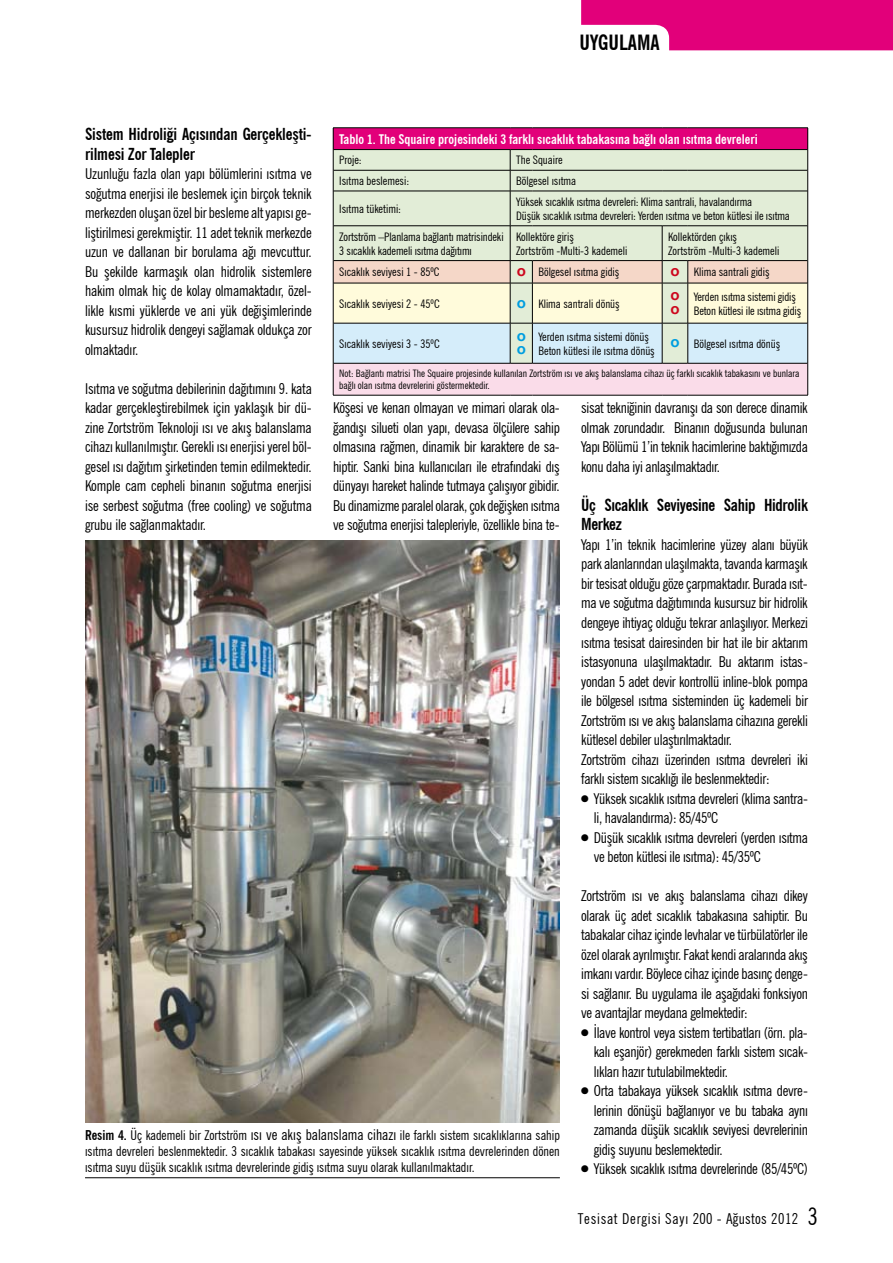
<style>
.page{position:relative;width:893px;height:1263px;background:#fff}
.page>*{position:absolute;margin:0;border:0;box-sizing:border-box;transform-origin:0 0}
.t1{font:700 condensed 21px "News Gothic BT";color:#000}
.t2{font:700 condensed 16.5px/19.5px "News Gothic BT";letter-spacing:-.01em;color:#000}
.t3{font:condensed 15px/19.5px "News Gothic BT";letter-spacing:-.02em;color:#000;text-align:justify}
.t4{font:condensed 15px "News Gothic BT";letter-spacing:.05em;color:#000}
.t5{font:700 14.7px/14.7px "Arial";color:#cd071e}
.t6{font:700 14.7px/13.2px "Arial";color:#009ee0}
.t7{font:condensed 13.5px/16.2px "News Gothic BT";color:#000;text-align:justify}
.t8{font:700 condensed 13.2px "News Gothic BT";color:#fff}
.t9{font:condensed 11.7px/14.1px "News Gothic BT";color:#000}
.t10{font:condensed 10.35px/12.3px "News Gothic BT";color:#000}
.s1{font-family:"Arial";font-weight:700;font-stretch:normal;font-size:14.7px;color:#cd071e}
.s2{font-family:"Arial";font-weight:700;font-stretch:normal;font-size:14.7px;color:#009ee0}
.s3{font-weight:700}
.s4{font-size:15px}
.s5{font-size:24px}
</style>
<div class="page">
<svg style="left:581px;top:0;width:312px;height:50px;background:#e6248c"></svg>
<hr style="left:85px;top:1177px;width:475px;height:1px;background:#000">
<div style="left:333px;top:128px;width:475px;height:22px;background:#e2007a"></div>
<div style="left:334px;top:150px;width:473px;height:110px;background:#e2edd7"></div>
<div style="left:333px;top:363px;width:475px;height:32px;background:#fadce9"></div>
<hr style="left:333px;top:127px;width:177px;height:1px;background:#000">
<svg style="left:510px;top:127px;width:22px;height:1px"></svg>
<hr style="left:532px;top:127px;width:130px;height:1px;background:#000">
<svg style="left:662px;top:127px;width:26px;height:1px"></svg>
<hr style="left:688px;top:127px;width:120px;height:1px;background:#000">
<hr style="left:333px;top:149px;width:177px;height:1px;background:#000">
<hr style="left:532px;top:149px;width:130px;height:1px;background:#000">
<svg style="left:662px;top:149px;width:26px;height:1px"></svg>
<hr style="left:688px;top:149px;width:119px;height:1px;background:#000">
<hr style="left:333px;top:170px;width:177px;height:1px;background:#000">
<hr style="left:532px;top:170px;width:130px;height:1px;background:#000">
<svg style="left:662px;top:170px;width:26px;height:1px"></svg>
<hr style="left:688px;top:170px;width:119px;height:1px;background:#000">
<hr style="left:333px;top:191px;width:177px;height:1px;background:#000">
<hr style="left:532px;top:191px;width:130px;height:1px;background:#000">
<svg style="left:662px;top:191px;width:26px;height:1px"></svg>
<hr style="left:688px;top:191px;width:119px;height:1px;background:#000">
<hr style="left:333px;top:225px;width:177px;height:1px;background:#000">
<svg style="left:511px;top:225px;width:21px;height:1px"></svg>
<hr style="left:532px;top:225px;width:130px;height:1px;background:#000">
<svg style="left:662px;top:225px;width:26px;height:1px"></svg>
<hr style="left:688px;top:225px;width:119px;height:1px;background:#000">
<hr style="left:333px;top:395px;width:177px;height:1px;background:#000">
<svg style="left:510px;top:395px;width:22px;height:1px"></svg>
<hr style="left:532px;top:395px;width:130px;height:1px;background:#000">
<svg style="left:662px;top:395px;width:26px;height:1px"></svg>
<hr style="left:688px;top:395px;width:120px;height:1px;background:#000">
<svg style="left:333px;top:128px;width:1px;height:63px"></svg>
<svg style="left:510px;top:149px;width:22px;height:43px"></svg>
<svg style="left:807px;top:128px;width:1px;height:63px"></svg>
<hr style="left:333px;top:191px;width:1px;height:35px;background:#000">
<hr style="left:510px;top:191px;width:1px;height:35px;background:#000">
<hr style="left:807px;top:191px;width:1px;height:35px;background:#000">
<hr style="left:333px;top:226px;width:1px;height:35px;background:#000">
<hr style="left:510px;top:226px;width:1px;height:34px;background:#000">
<hr style="left:662px;top:226px;width:1px;height:34px;background:#000">
<hr style="left:807px;top:226px;width:1px;height:35px;background:#000">
<hr style="left:333px;top:363px;width:1px;height:32px;background:#000">
<hr style="left:807px;top:363px;width:1px;height:32px;background:#000">
<svg style="left:333px;top:260px;width:475px;height:104px;background:#dfe1d6"></svg>
<img style="left:85px;top:541px;width:475px;height:581px">
<h1 class="t1" style="left:579px;top:30px;width:82px">UYGULAMA</h1>
<p class="t2" style="left:85px;top:124px;width:228px">Sistem Hidroliği Açısından Gerçekleşti&shy;rilmesi Zor Talepler</p>
<p class="t3" style="left:85px;top:164px;width:228px">Uzunluğu fazla olan yapı bölümlerini ısıtma ve soğutma enerjisi ile beslemek için birçok teknik merkezden oluşan özel bir besleme alt yapısı ge&shy;liştirilmesi gerekmiştir. 11 adet teknik merkezde uzun ve dallanan bir borulama ağı mevcuttur.<br>Bu şekilde karmaşık olan hidrolik sistemlere hakim olmak hiç de kolay olmamaktadır, özel&shy;likle kısmi yüklerde ve ani yük değişimlerinde kusursuz hidrolik dengeyi sağlamak oldukça zor olmaktadır.</p>
<p class="t3" style="left:85px;top:378px;width:228px">Isıtma ve soğutma debilerinin dağıtımını 9. kata kadar gerçekleştirebilmek için yaklaşık bir dü&shy;zine Zortström Teknoloji ısı ve akış balanslama cihazı kullanılmıştır. Gerekli ısı enerjisi yerel böl&shy;gesel ısı dağıtım şirketinden temin edilmektedir.<br>Komple cam cepheli binanın soğutma enerjisi ise serbest soğutma (free cooling) ve soğutma grubu ile sağlanmaktadır.</p>
<p class="t8" style="left:339px;top:131px;width:420px">Tablo 1. The Squaire projesindeki 3 farklı sıcaklık tabakasına bağlı olan ısıtma devreleri</p>
<p class="t9" style="left:339px;top:153px;width:24px">Proje:</p>
<p class="t9" style="left:516px;top:153px;width:48px">The Squaire</p>
<p class="t9" style="left:339px;top:174px;width:71px">Isıtma beslemesi:</p>
<p class="t9" style="left:516px;top:174px;width:61px">Bölgesel ısıtma</p>
<p class="t9" style="left:339px;top:202px;width:63px">Isıtma tüketimi:</p>
<p class="t9" style="left:516px;top:194px;width:275px">Yüksek sıcaklık ısıtma devreleri: Klima santrali, havalandırma<br>Düşük sıcaklık ısıtma devreleri: Yerden ısıtma ve beton kütlesi ile ısıtma</p>
<p class="t9" style="left:339px;top:229px;width:166px">Zortström –Planlama bağlantı matrisindeki<br>3 sıcaklık kademeli ısıtma dağıtımı</p>
<p class="t9" style="left:516px;top:229px;width:113px">Kollektöre giriş<br>Zortström -Multi-3 kademeli</p>
<p class="t9" style="left:668px;top:229px;width:113px">Kollektörden çıkış<br>Zortström -Multi-3 kademeli</p>
<p class="t9" style="left:339px;top:265px;width:102px">Sıcaklık seviyesi 1 - 85ºC</p>
<p class="t9" style="left:517px;top:265px;width:104px"><span class="s1">o</span> Bölgesel ısıtma gidiş</p>
<p class="t9" style="left:670px;top:265px;width:101px"><span class="s1">o</span> Klima santrali gidiş</p>
<p class="t9" style="left:339px;top:296px;width:102px">Sıcaklık seviyesi 2 - 45ºC</p>
<p class="t9" style="left:517px;top:296px;width:105px"><span class="s2">o</span> Klima santrali dönüş</p>
<p class="t5" style="left:670px;top:288px;width:11px">o o</p>
<p class="t9" style="left:694px;top:289px;width:109px">Yerden ısıtma sistemi gidiş<br>Beton kütlesi ile ısıtma gidiş</p>
<p class="t9" style="left:339px;top:336px;width:102px">Sıcaklık seviyesi 3 - 35ºC</p>
<p class="t6" style="left:517px;top:330px;width:11px">o o</p>
<p class="t9" style="left:538px;top:329px;width:118px">Yerden ısıtma sistemi dönüş<br>Beton kütlesi ile ısıtma dönüş</p>
<p class="t9" style="left:670px;top:336px;width:111px"><span class="s2">o</span> Bölgesel ısıtma dönüş</p>
<p class="t10" style="left:339px;top:367px;width:462px">Not: Bağlantı matrisi The Squaire projesinde kullanılan Zortström ısı ve akış balanslama cihazı üç farklı sıcaklık tabakasını ve bunlara bağlı olan ısıtma devrelerini göstermektedir.</p>
<p class="t3" style="left:333px;top:398px;width:228px">Köşesi ve kenarı olmayan ve mimari olarak ola&shy;ğandışı silueti olan yapı, devasa ölçülere sahip olmasına rağmen, dinamik bir karaktere de sa&shy;hiptir. Sanki bina kullanıcıları ile etrafındaki dış dünyayı hareket halinde tutmaya çalışıyor gibidir.<br>Bu dinamizme paralel olarak, çok değişken ısıtma ve soğutma enerjisi talepleriyle, özellikle bina te-</p>
<p class="t3" style="left:581px;top:398px;width:228px">sisat tekniğinin davranışı da son derece dinamik olmak zorundadır. Binanın doğusunda bulunan Yapı Bölümü 1’in teknik hacimlerine baktığımızda konu daha iyi anlaşılmaktadır.</p>
<p class="t2" style="left:581px;top:495px;width:228px">Üç Sıcaklık Seviyesine Sahip Hidrolik<br>Merkez</p>
<p class="t3" style="left:581px;top:535px;width:228px;text-align:left">Yapı 1’in teknik hacimlerine yüzey alanı büyük park alanlarından ulaşılmakta, tavanda karmaşık bir tesisat olduğu göze çarpmaktadır. Burada ısıt&shy;ma ve soğutma dağıtımında kusursuz bir hidrolik dengeye ihtiyaç olduğu tekrar anlaşılıyor. Merkezi ısıtma tesisat dairesinden bir hat ile bir aktarım istasyonuna ulaşılmaktadır. Bu aktarım istas&shy;yondan 5 adet devir kontrollü inline-blok pompa ile bölgesel ısıtma sisteminden üç kademeli bir Zortström ısı ve akış balanslama cihazına gerekli kütlesel debiler ulaştırılmaktadır.<br>Zortström cihazı üzerinden ısıtma devreleri iki farklı sistem sıcaklığı ile beslenmektedir:</p>
<p class="t3" style="left:594px;top:788px;width:216px;text-indent:-13px">● Yüksek sıcaklık ısıtma devreleri (klima santra&shy;li, havalandırma): 85/45ºC</p>
<p class="t3" style="left:594px;top:827px;width:216px;text-indent:-13px">● Düşük sıcaklık ısıtma devreleri (yerden ısıtma ve beton kütlesi ile ısıtma): 45/35ºC</p>
<p class="t3" style="left:581px;top:886px;width:228px">Zortström ısı ve akış balanslama cihazı dikey olarak üç adet sıcaklık tabakasına sahiptir. Bu tabakalar cihaz içinde levhalar ve türbülatörler ile özel olarak ayrılmıştır. Fakat kendi aralarında akış imkanı vardır. Böylece cihaz içinde basınç denge&shy;si sağlanır. Bu uygulama ile aşağıdaki fonksiyon ve avantajlar meydana gelmektedir:</p>
<p class="t3" style="left:594px;top:1022px;width:216px;text-indent:-13px">● İlave kontrol veya sistem tertibatları (örn. pla&shy;kalı eşanjör) gerekmeden farklı sistem sıcak&shy;lıkları hazır tutulabilmektedir.</p>
<p class="t3" style="left:594px;top:1081px;width:216px;text-indent:-13px">● Orta tabakaya yüksek sıcaklık ısıtma devre&shy;lerinin dönüşü bağlanıyor ve bu tabaka aynı zamanda düşük sıcaklık seviyesi devrelerinin gidiş suyunu beslemektedir.</p>
<p class="t3" style="left:581px;top:1159px;width:228px">● Yüksek sıcaklık ısıtma devrelerinde (85/45ºC)</p>
<p class="t7" style="left:85px;top:1127px;width:476px"><span class="s3">Resim 4.</span> Üç kademeli bir Zortström <span class="s4">ısı ve akış balanslama cihazı</span> ile farklı sistem sıcaklıklarına sahip ısıtma devreleri beslenmektedir. 3 sıcaklık tabakası sayesinde yüksek sıcaklık ısıtma devrelerinden dönen ısıtma suyu düşük sıcaklık ısıtma devrelerinde gidiş ısıtma suyu olarak kullanılmaktadır.</p>
<p class="t4" style="left:578px;top:1210px;width:242px">Tesisat Dergisi Sayı 200 - Ağustos 2012 <span class="s5">3</span></p>
</div>
